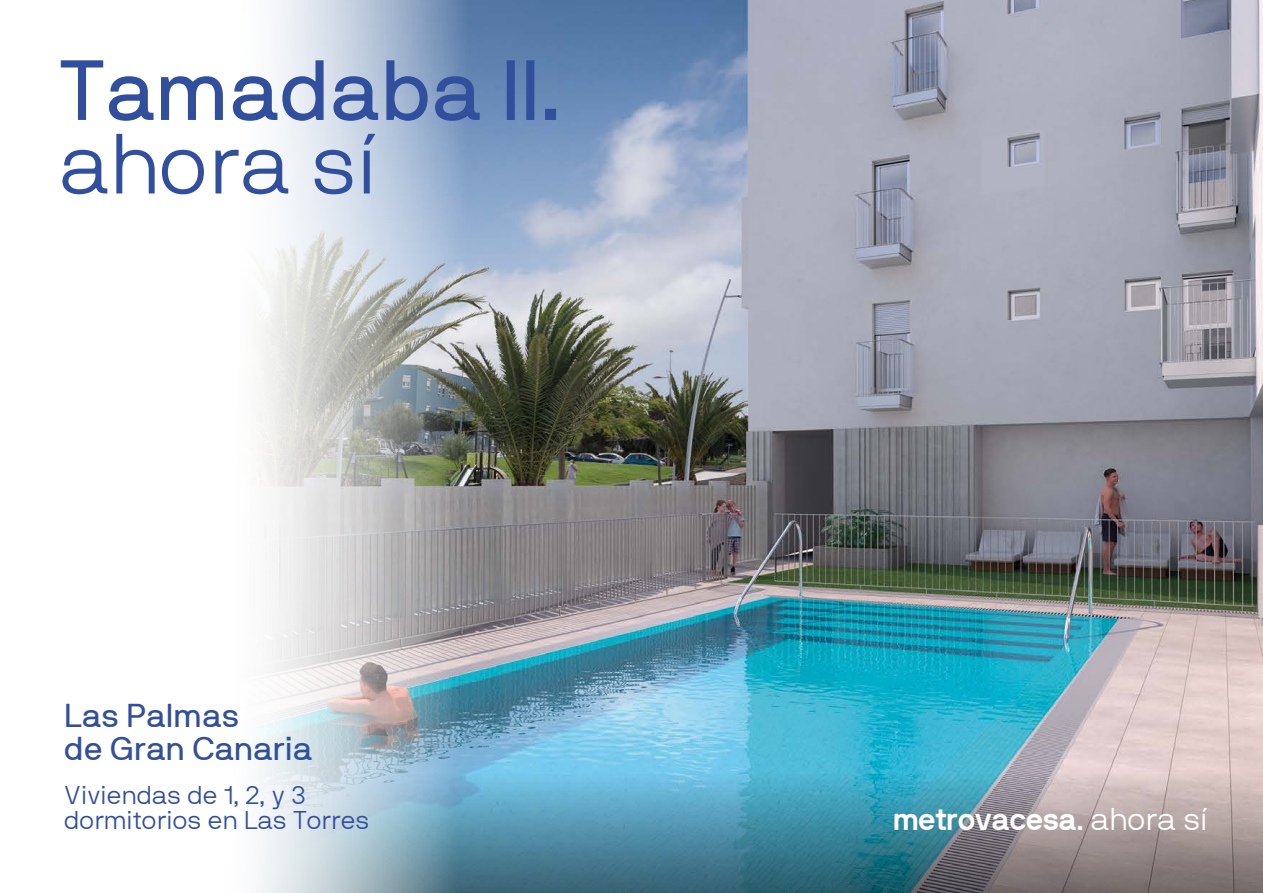
<style>
.page{position:relative;width:1263px;height:893px;background:#fff}
.page>*{position:absolute;margin:0;border:0;box-sizing:border-box;transform-origin:0 0}
.t1{font:84.75px "NB International Regular Webfont";color:#314f9c}
.t2{font:84.75px "NB International Light Webfont";color:#314f9c}
.t3{font:33px/33px "NB International Regular Webfont";color:#314f9c}
.t4{font:31.35px "NB International Bold Webfont";letter-spacing:-.03em;color:#fff}
.t5{font:25.65px/24.3px "NB International Light Webfont";color:#314f9c}
.s1{font-family:"NB International Regular Webfont"}
.s2{font-family:"NB International Light Webfont"}
</style>
<div class="page">
<img style="left:1209px;top:0;width:54px;height:661px">
<svg style="left:1209px;top:661px;width:54px;height:232px;background:#c5b3b0"></svg>
<img style="left:256px;top:0;width:953px;height:893px">
<h1 class="t1" style="left:60px;top:43px;width:503px">Tamadaba II.</h1>
<h1 class="t2" style="left:60px;top:116px;width:319px">ahora sí</h1>
<p class="t3" style="left:64px;top:699px;width:250px">Las Palmas<br>de Gran Canaria</p>
<p class="t5" style="left:64px;top:783px;width:307px">Viviendas de 1, 2, y 3 dormitorios en Las Torres</p>
<p class="t4" style="left:893px;top:801px;width:316px">metrovacesa<span class="s1">.</span> <span class="s2">ahora sí</span></p>
</div>
